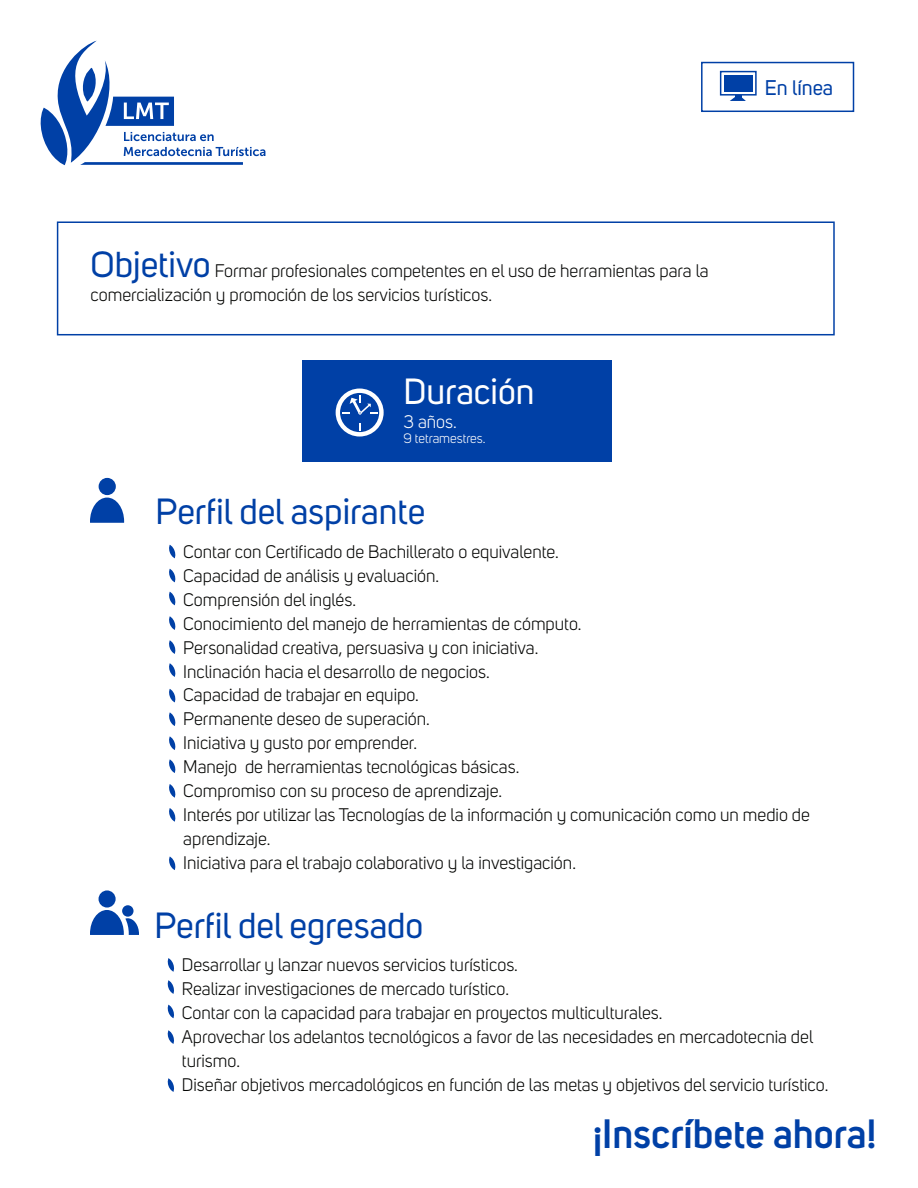
<style>
.page{position:relative;width:918px;height:1188px;background:#fff}
.page>*{position:absolute;margin:0;border:0;box-sizing:border-box;transform-origin:0 0}
.t1{font:600 40.5px "Uni Sans";color:#0040a6}
.t2{font:36px "Uni Sans";color:#0040a6}
.t3{font:36px "Uni Sans";color:#fff}
.t4{font:21px "Uni Sans";color:#0040a6}
.t5{font:18px/24px "Uni Sans";color:#040503}
.t6{font:18px "Uni Sans";color:#fff}
.t7{font:13.5px "Uni Sans";color:#fff}
.s1{font-size:36px;color:#0040a6}
</style>
<div class="page">
<div style="left:57px;top:221px;width:778px;height:114px;border:2px solid #0040a6"></div>
<div style="left:701px;top:62px;width:153px;height:50px;border:2px solid #0040a6"></div>
<svg style="left:169px;top:545px;width:7px;height:13px"></svg>
<svg style="left:169px;top:569px;width:7px;height:13px"></svg>
<svg style="left:169px;top:592px;width:7px;height:13px"></svg>
<svg style="left:169px;top:616px;width:7px;height:14px"></svg>
<svg style="left:169px;top:640px;width:7px;height:14px"></svg>
<svg style="left:169px;top:663px;width:7px;height:14px"></svg>
<svg style="left:169px;top:689px;width:7px;height:13px"></svg>
<svg style="left:169px;top:712px;width:7px;height:14px"></svg>
<svg style="left:169px;top:736px;width:7px;height:14px"></svg>
<svg style="left:169px;top:759px;width:7px;height:14px"></svg>
<svg style="left:169px;top:784px;width:7px;height:14px"></svg>
<svg style="left:169px;top:808px;width:7px;height:14px"></svg>
<svg style="left:169px;top:857px;width:7px;height:13px"></svg>
<svg style="left:167px;top:958px;width:7px;height:14px"></svg>
<svg style="left:167px;top:1005px;width:7px;height:13px"></svg>
<svg style="left:167px;top:980px;width:7px;height:14px"></svg>
<svg style="left:167px;top:1030px;width:7px;height:14px"></svg>
<svg style="left:167px;top:1078px;width:7px;height:14px"></svg>
<div style="left:724px;top:75px;width:28px;height:17px;background:#0040a6"></div>
<div style="left:720px;top:71px;width:37px;height:25px;border:2px solid #0040a6"></div>
<svg style="left:730px;top:95px;width:16px;height:6px"></svg>
<svg style="left:90px;top:478px;width:34px;height:45px"></svg>
<svg style="left:90px;top:890px;width:49px;height:45px"></svg>
<svg style="left:40px;top:41px;width:225px;height:124px"></svg>
<div style="left:302px;top:360px;width:310px;height:102px;background:#0040a6"></div>
<svg style="left:336px;top:389px;width:48px;height:48px"></svg>
<p class="t4" style="left:765px;top:76px;width:70px">En línea</p>
<p class="t5" style="left:91px;top:259px;width:620px"><span class="s1">Objetivo</span> Formar profesionales competentes en el uso de herramientas para la comercialización y promoción de los servicios turísticos.</p>
<h2 class="t3" style="left:404px;top:371px;width:133px">Duración</h2>
<p class="t6" style="left:404px;top:412px;width:55px">3 años.</p>
<p class="t7" style="left:404px;top:431px;width:84px">9 tetramestres.</p>
<h2 class="t2" style="left:156px;top:491px;width:271px">Perfil del aspirante</h2>
<p class="t5" style="left:183px;top:539px;width:628px">Contar con Certificado de Bachillerato o equivalente.<br>Capacidad de análisis y evaluación.<br>Comprensión del inglés.<br>Conocimiento del manejo de herramientas de cómputo.<br>Personalidad creativa, persuasiva y con iniciativa.<br>Inclinación hacia el desarrollo de negocios.<br>Capacidad de trabajar en equipo.<br>Permanente deseo de superación.<br>Iniciativa y gusto por emprender.<br>Manejo de herramientas tecnológicas básicas.<br>Compromiso con su proceso de aprendizaje.<br>Interés por utilizar las Tecnologías de la información y comunicación como un medio de aprendizaje.<br>Iniciativa para el trabajo colaborativo y la investigación.</p>
<h2 class="t2" style="left:154px;top:904px;width:271px">Perfil del egresado</h2>
<p class="t5" style="left:182px;top:953px;width:648px">Desarrollar y lanzar nuevos servicios turísticos.<br>Realizar investigaciones de mercado turístico.<br>Contar con la capacidad para trabajar en proyectos multiculturales.<br>Aprovechar los adelantos tecnológicos a favor de las necesidades en mercadotecnia del turismo.<br>Diseñar objetivos mercadológicos en función de las metas y objetivos del servicio turístico.</p>
<h1 class="t1" style="left:593px;top:1103px;width:285px">¡Inscríbete ahora!</h1>
</div>
